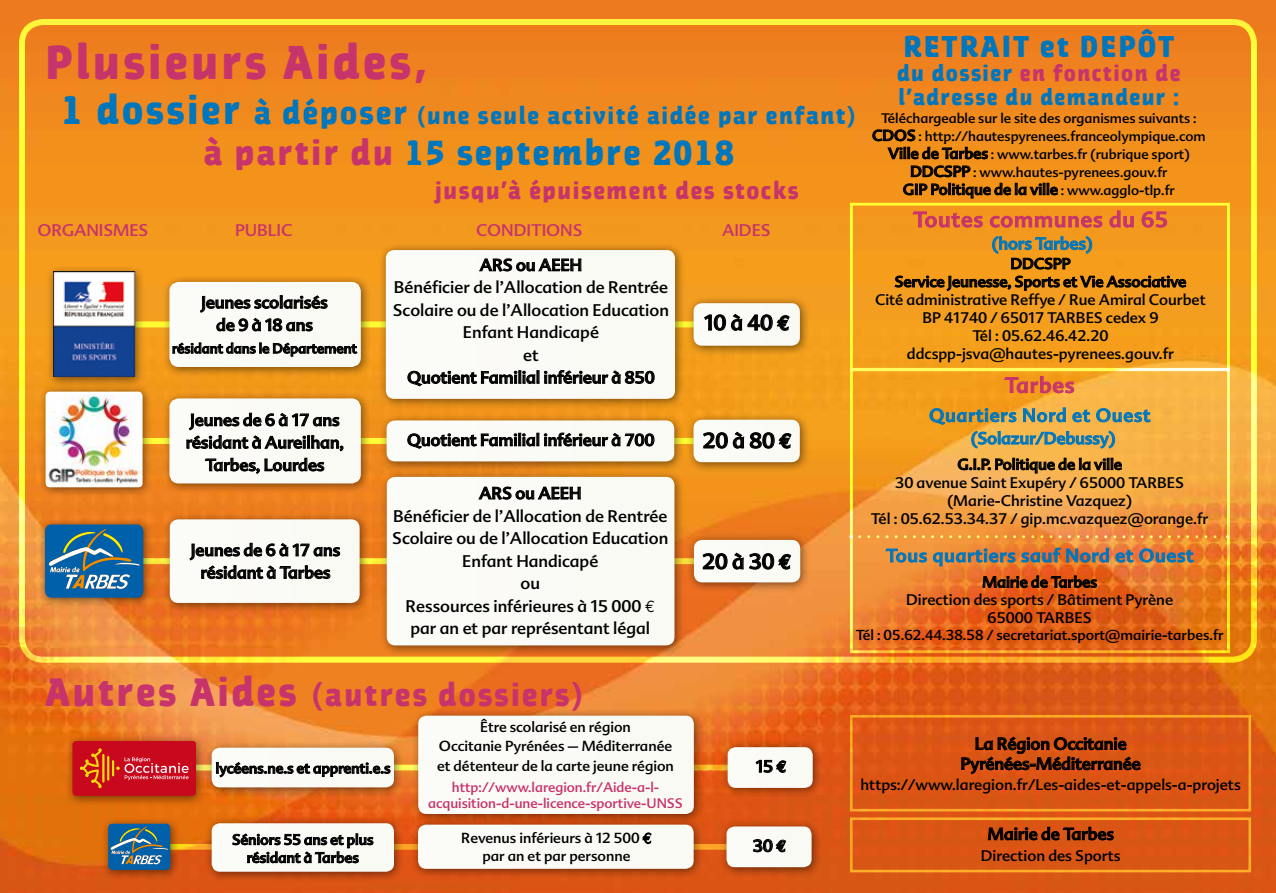
<style>
.page{position:relative;width:1276px;height:893px;background:#fff}
.page>*{position:absolute;margin:0;border:0;box-sizing:border-box;transform-origin:0 0}
.t1{font:900 45px "Jaures";letter-spacing:.1em;color:#c7346c}
.t2{font:900 33px "Jaures";letter-spacing:.1em;color:#0076bd}
.t3{font:900 30px "Jaures";letter-spacing:.1em;color:#c7346c}
.t4{font:900 28.5px "Jaures";letter-spacing:.1em;color:#0076bd}
.t5{font:900 22.5px "Jaures";letter-spacing:.1em;color:#0076bd}
.t6{font:900 22.5px "Jaures";letter-spacing:.1em;color:#c7346c}
.t7{font:900 21px/24px "Jaures";letter-spacing:.1em;color:#0076bd}
.t8{font:21px "Advert";letter-spacing:.05em;color:#c7346c}
.t9{font:21px "Advert";color:#000}
.t10{font:18px "Advert";letter-spacing:.05em;color:#0076bd}
.t11{font:16.5px/22.5px "Advert";color:#000;text-align:center}
.t12{font:16.5px "Advert";letter-spacing:-.005em;color:#c7346c}
.t13{font:16.5px "Advert";color:#0076bd}
.t14{font:15px/18px "Advert";color:#000;text-align:center}
.t15{font:14.25px/18px "Advert";color:#000;text-align:center}
.t16{font:14.1px "Advert";color:#000}
.t17{font:13.5px/18px "Advert";color:#000;text-align:center}
.t18{font:13.5px/16.2px "Advert";color:#c7346c;text-align:center}
.s1{font-size:37.5px}
.s2{font-size:30px}
.s3{color:#c7346c}
.s4{font-family:"Euro Mono";font-weight:700}
.s5{font-size:15px}
.s6{font-size:13.5px}
.s7{font-family:"Euro Mono"}
.s8{font-family:"Euro Mono";font-size:15px}
</style>
<div class="page">
<img style="left:0;top:0;width:1276px;height:893px">
<div style="left:19px;top:19px;width:1238px;height:644px;border:6px solid #fff;border-radius:21px"></div>
<svg style="left:872px;top:129px;width:43px;height:12px"></svg>
<svg style="left:887px;top:147px;width:101px;height:12px"></svg>
<svg style="left:910px;top:165px;width:60px;height:12px"></svg>
<svg style="left:903px;top:183px;width:155px;height:16px;background:#a56311"></svg>
<div style="left:123px;top:321px;width:588px;height:6px;background:#fffc34"></div>
<div style="left:123px;top:438px;width:588px;height:6px;background:#fffc36"></div>
<svg style="left:154px;top:558px;width:532px;height:6px"></svg>
<div style="left:46px;top:264px;width:99px;height:124px;background:#000;opacity:.5"></div>
<img style="left:53px;top:272px;width:82px;height:105px">
<div style="left:686px;top:295px;width:124px;height:61px;background:#000;opacity:.5"></div>
<svg style="left:693px;top:303px;width:107px;height:43px"></svg>
<div style="left:162px;top:274px;width:209px;height:103px;background:#000;opacity:.5"></div>
<div style="left:169px;top:282px;width:192px;height:85px;border:2px solid #fff;border-radius:9px"></div>
<svg style="left:170px;top:283px;width:190px;height:83px"></svg>
<div style="left:378px;top:242px;width:307px;height:168px;background:#000;opacity:.5"></div>
<svg style="left:386px;top:250px;width:289px;height:149px"></svg>
<div style="left:686px;top:412px;width:124px;height:61px;background:#000;opacity:.5"></div>
<svg style="left:693px;top:420px;width:107px;height:42px"></svg>
<div style="left:162px;top:512px;width:208px;height:101px;background:#000;opacity:.5"></div>
<svg style="left:170px;top:519px;width:190px;height:84px"></svg>
<div style="left:162px;top:391px;width:209px;height:103px;background:#000;opacity:.5"></div>
<svg style="left:170px;top:399px;width:190px;height:84px"></svg>
<div style="left:379px;top:413px;width:306px;height:59px;background:#000;opacity:.5"></div>
<svg style="left:386px;top:420px;width:288px;height:41px"></svg>
<div style="left:686px;top:532px;width:124px;height:61px;background:#000;opacity:.5"></div>
<svg style="left:694px;top:540px;width:106px;height:42px"></svg>
<div style="left:379px;top:469px;width:306px;height:187px;background:#000;opacity:.5"></div>
<div style="left:387px;top:477px;width:287px;height:168px;background:#fafaf6"></div>
<svg style="left:478px;top:486px;width:103px;height:14px"></svg>
<div style="left:38px;top:384px;width:115px;height:114px;background:#000;opacity:.5"></div>
<div style="left:46px;top:392px;width:96px;height:95px;background:#fff;border-radius:4px"></div>
<img style="left:46px;top:395px;width:96px;height:92px">
<div style="left:37px;top:517px;width:117px;height:91px;background:#000;opacity:.5"></div>
<svg style="left:45px;top:524px;width:98px;height:74px;background:#2e74a1"></svg>
<svg style="left:405px;top:765px;width:315px;height:5px"></svg>
<svg style="left:181px;top:844px;width:538px;height:6px"></svg>
<div style="left:65px;top:733px;width:141px;height:73px;background:#000;opacity:.5"></div>
<svg style="left:72px;top:741px;width:124px;height:55px;background:#cc1f26"></svg>
<div style="left:101px;top:816px;width:80px;height:64px;background:#000;opacity:.5"></div>
<svg style="left:108px;top:824px;width:62px;height:46px;background:#2f739f"></svg>
<div style="left:204px;top:816px;width:201px;height:66px;background:#000;opacity:.5"></div>
<div style="left:204px;top:740px;width:201px;height:58px;background:#000;opacity:.5"></div>
<svg style="left:212px;top:748px;width:182px;height:39px"></svg>
<svg style="left:212px;top:823px;width:182px;height:49px"></svg>
<div style="left:720px;top:739px;width:103px;height:60px;background:#000;opacity:.5"></div>
<svg style="left:727px;top:747px;width:85px;height:41px"></svg>
<div style="left:719px;top:819px;width:103px;height:59px;background:#000;opacity:.5"></div>
<svg style="left:726px;top:826px;width:85px;height:41px"></svg>
<div style="left:410px;top:708px;width:294px;height:117px;background:#000;opacity:.5"></div>
<div style="left:418px;top:716px;width:276px;height:98px;background:#fafaf6"></div>
<div style="left:410px;top:817px;width:294px;height:63px;background:#000;opacity:.5"></div>
<div style="left:418px;top:825px;width:275px;height:44px;background:#fafaf6"></div>
<div style="left:849px;top:202px;width:382px;height:171px;background:#fff;opacity:.75"></div>
<div style="left:849px;top:367px;width:382px;height:287px;background:#fff;opacity:.75"></div>
<div style="left:849px;top:714px;width:403px;height:99px;background:#fff;opacity:.75"></div>
<div style="left:849px;top:817px;width:403px;height:57px;background:#fff;opacity:.75"></div>
<svg style="left:1004px;top:376px;width:70px;height:17px"></svg>
<div style="left:847px;top:534px;width:382px;height:6px;background:#fff;opacity:.75"></div>
<h1 class="t1" style="left:46px;top:34px;width:382px">Plusieurs Aides,</h1>
<h3 class="t5" style="left:62px;top:102px;width:794px"><span class="s1">1 dossier</span> <span class="s2">à déposer</span> (une seule activité aidée par enfant)</h3>
<h2 class="t2" style="left:204px;top:132px;width:530px"><span class="s3">à partir du</span> 15 septembre 2018</h2>
<h3 class="t6" style="left:435px;top:177px;width:364px">jusqu’à épuisement des stocks</h3>
<p class="t12" style="left:38px;top:220px;width:112px">ORGANISMES</p>
<p class="t12" style="left:235px;top:220px;width:59px">PUBLIC</p>
<p class="t12" style="left:476px;top:220px;width:108px">CONDITIONS</p>
<p class="t12" style="left:722px;top:220px;width:50px">AIDES</p>
<p class="t11" style="left:201px;top:291px;width:128px">Jeunes scolarisés de 9 à 18 ans</p>
<p class="t17" style="left:172px;top:339px;width:186px">résidant dans le Département</p>
<p class="t11" style="left:393px;top:254px;width:277px">ARS ou AEEH<br>Bénéficier de l’Allocation de Rentrée<br>Scolaire ou de l’Allocation Education<br>Enfant Handicapé<br>et<br>Quotient Familial inférieur à 850</p>
<p class="t9" style="left:704px;top:310px;width:87px">10 à 40 <span class="s4">€</span></p>
<h3 class="t4" style="left:903px;top:29px;width:272px">RETRAIT et DEPÔT</h3>
<p class="t7" style="left:897px;top:61px;width:284px">du dossier <span class="s3">en fonction de </span>l’adresse du demandeur :</p>
<p class="t17" style="left:872px;top:109px;width:335px">Téléchargeable sur le site des organismes suivants :<br><span class="s5">CDOS</span> : http://hautespyrenees.franceolympique.com <span class="s5">Ville de Tarbes</span> : www.tarbes.fr (rubrique sport)<br><span class="s5">DDCSPP</span> : www.hautes-pyrenees.gouv.fr</p>
<p class="t14" style="left:903px;top:180px;width:274px">GIP Politique de la ville <span class="s6">: www.agglo-tlp.fr</span></p>
<p class="t8" style="left:913px;top:207px;width:256px">Toutes communes du 65</p>
<p class="t13" style="left:992px;top:234px;width:102px">(hors Tarbes)</p>
<p class="t14" style="left:875px;top:255px;width:332px">DDCSPP<br>Service Jeunesse, Sports et Vie Associative<br>Cité administrative Reffye / Rue Amiral Courbet<br>BP 41740 / 65017 TARBES cedex 9<br>Tél : 05.62.46.42.20 ddcspp-jsva@hautes-pyrenees.gouv.fr</p>
<p class="t8" style="left:1004px;top:373px;width:71px">Tarbes</p>
<p class="t11" style="left:186px;top:409px;width:160px">Jeunes de 6 à 17 ans résidant à Aureilhan,<br>Tarbes, Lourdes</p>
<p class="t11" style="left:191px;top:539px;width:151px">Jeunes de 6 à 17 ans résidant à Tarbes</p>
<p class="t11" style="left:407px;top:429px;width:249px">Quotient Familial inférieur à 700</p>
<p class="t11" style="left:392px;top:482px;width:277px">ARS ou AEEH<br>Bénéficier de l’Allocation de Rentrée<br>Scolaire ou de l’Allocation Education<br>Enfant Handicapé<br>ou<br>Ressources inférieures à 15 000 <span class="s7">€ </span>par an et par représentant légal</p>
<h3 class="t3" style="left:46px;top:676px;width:537px"><span class="s1">Autres Aides</span> (autres dossiers)</h3>
<p class="t15" style="left:216px;top:759px;width:176px">lycéens.ne.s et apprenti.e.s</p>
<p class="t15" style="left:232px;top:831px;width:143px">Séniors 55 ans et plus résidant à Tarbes</p>
<p class="t15" style="left:437px;top:717px;width:238px;line-height:19.5px">Être scolarisé en région<br>Occitanie Pyrénées – Méditerranée et détenteur de la carte jeune région</p>
<p class="t18" style="left:428px;top:779px;width:256px">http://www.laregion.fr/Aide-a-l&shy;acquisition-d-une-licence-sportive-UNSS</p>
<p class="t15" style="left:461px;top:829px;width:192px">Revenus inférieurs à 12 500 <span class="s8">€ </span>par an et par personne</p>
<p class="t9" style="left:702px;top:428px;width:91px">20 à 80 <span class="s4">€</span></p>
<p class="t9" style="left:702px;top:549px;width:91px">20 à 30 <span class="s4">€</span></p>
<p class="t11" style="left:755px;top:755px;width:32px">15 <span class="s4">€</span></p>
<p class="t11" style="left:753px;top:834px;width:35px">30 <span class="s4">€</span></p>
<p class="t10" style="left:929px;top:405px;width:223px">Quartiers Nord et Ouest</p>
<p class="t13" style="left:971px;top:428px;width:146px">(Solazur/Debussy)</p>
<p class="t14" style="left:871px;top:455px;width:339px">G.I.P. Politique de la ville<br>30 avenue Saint Exupéry / 65000 TARBES (Marie-Christine Vazquez)<br>Tél : 05.62.53.34.37 / gip.mc.vazquez@orange.fr</p>
<p class="t10" style="left:886px;top:545px;width:309px">Tous quartiers sauf Nord et Ouest</p>
<p class="t14" style="left:906px;top:573px;width:268px">Mairie de Tarbes<br>Direction des sports / Bâtiment Pyrène<br>65000 TARBES</p>
<p class="t16" style="left:855px;top:627px;width:369px">Tél : 05.62.44.38.58 / secretariat.sport@mairie-tarbes.fr</p>
<p class="t11" style="left:960px;top:734px;width:182px;line-height:20px">La Région Occitanie<br>Pyrénées-Méditerranée</p>
<p class="t14" style="left:860px;top:776px;width:382px">https://www.laregion.fr/Les-aides-et-appels-a-projets</p>
<p class="t11" style="left:987px;top:823px;width:128px">Mairie de Tarbes</p>
<p class="t14" style="left:981px;top:846px;width:141px">Direction des Sports</p>
</div>
